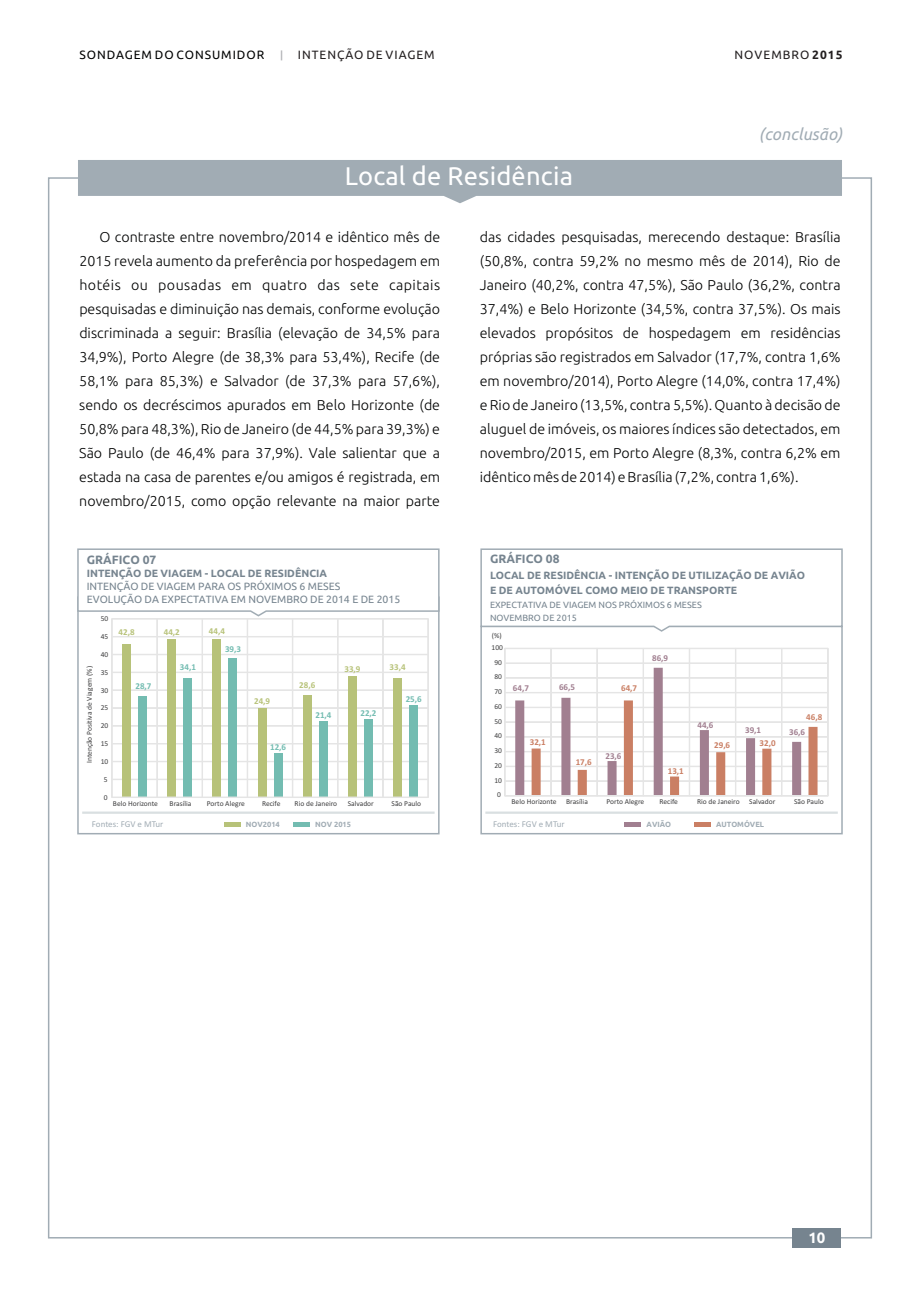
<style>
.page{position:relative;width:920px;height:1290px;background:#fff}
.page>*{position:absolute;margin:0;border:0;box-sizing:border-box;transform-origin:0 0}
.t1{font:25.5px "Ubuntu";letter-spacing:.01em;color:#fff}
.t2{font:italic 16.5px "Ubuntu";letter-spacing:.01em;color:#a1acb4}
.t3{font:700 15px "Ubuntu";color:#fff}
.t4{font:300 14.25px "Ubuntu";color:#010202}
.t5{font:300 14.25px "Ubuntu";letter-spacing:.035em;color:#010202}
.t6{font:12px "Ubuntu";letter-spacing:.085em;color:#231f20}
.t7{font:12px "Ubuntu";letter-spacing:.085em;color:#010202}
.t8{font:700 12px "Ubuntu";color:#76848f}
.t9{font:700 10.5px "Ubuntu";color:#76848f}
.t10{font:10.5px/12.9px "Ubuntu";color:#76848f}
.t11{font:9px/13px "Ubuntu";color:#76848f}
.t12{font:9px "Calibri";letter-spacing:-.005em;color:#a1acb4}
.t13{font:700 9px "Calibri";color:#b7c279}
.t14{font:700 9px "Calibri";color:#73bcb1}
.t15{font:700 9px "Calibri";color:#a17f90}
.t16{font:700 9px "Calibri";color:#ca7f64}
.t17{font:7.5px "Calibri";color:#3e3e3f}
.t18{font:700 7.5px "Ubuntu";color:#a1acb4}
.s1{font-weight:700}
</style>
<div class="page">
<div style="left:792px;top:1228px;width:49px;height:19px;background:#76848f"></div>
<svg style="left:78px;top:160px;width:764px;height:43px"></svg>
<svg style="left:77px;top:617px;width:363px;height:218px"></svg>
<hr style="left:82px;top:811px;width:353px;height:3px;background:#d9dfe1">
<svg style="left:77px;top:548px;width:363px;height:69px"></svg>
<hr style="left:224px;top:822px;width:17px;height:4px;background:#b7c279">
<hr style="left:293px;top:822px;width:17px;height:4px;background:#73bcb1">
<svg style="left:480px;top:633px;width:363px;height:202px"></svg>
<svg style="left:480px;top:548px;width:363px;height:85px"></svg>
<hr style="left:625px;top:822px;width:16px;height:4px;background:#a17f90">
<hr style="left:694px;top:822px;width:17px;height:4px;background:#ca7f64">
<hr style="left:485px;top:811px;width:353px;height:3px;background:#d9dfe1">
<svg style="left:112px;top:619px;width:316px;height:178px"></svg>
<div style="left:393px;top:678px;width:9px;height:119px;background:#b7c279"></div>
<div style="left:348px;top:676px;width:9px;height:121px;background:#b7c279"></div>
<div style="left:303px;top:695px;width:9px;height:102px;background:#b7c279"></div>
<div style="left:258px;top:708px;width:8px;height:89px;background:#b7c279"></div>
<div style="left:212px;top:639px;width:9px;height:158px;background:#b7c279"></div>
<div style="left:167px;top:639px;width:9px;height:158px;background:#b7c279"></div>
<div style="left:122px;top:644px;width:9px;height:153px;background:#b7c279"></div>
<div style="left:409px;top:706px;width:9px;height:91px;background:#73bcb1"></div>
<div style="left:364px;top:719px;width:9px;height:78px;background:#73bcb1"></div>
<div style="left:319px;top:721px;width:9px;height:76px;background:#73bcb1"></div>
<div style="left:274px;top:753px;width:9px;height:44px;background:#73bcb1"></div>
<div style="left:228px;top:658px;width:9px;height:139px;background:#73bcb1"></div>
<div style="left:183px;top:678px;width:9px;height:119px;background:#73bcb1"></div>
<div style="left:138px;top:696px;width:9px;height:101px;background:#73bcb1"></div>
<svg style="left:112px;top:797px;width:316px;height:1px"></svg>
<svg style="left:505px;top:648px;width:323px;height:148px"></svg>
<p class="t7" style="left:79px;top:50px;width:187px">SONDAGEM DO CONSUMIDOR</p>
<p class="t6" style="left:298px;top:50px;width:138px">INTENÇÃO DE VIAGEM</p>
<p class="t6" style="left:735px;top:50px;width:109px">NOVEMBRO <span class="s1">2015</span></p>
<h1 class="t1" style="left:345px;top:165px;width:230px">Local de Residência</h1>
<p class="t2" style="left:759px;top:127px;width:85px">(conclusão)</p>
<p class="t4" style="left:100px;top:231px;width:342px">O contraste entre novembro/2014 e idêntico mês de</p>
<p class="t4" style="left:480px;top:231px;width:362px">das cidades pesquisadas, merecendo destaque: Brasília</p>
<p class="t4" style="left:79px;top:255px;width:362px">2015 revela aumento da preferência por hospedagem em</p>
<p class="t4" style="left:480px;top:255px;width:362px">(50,8%, contra 59,2% no mesmo mês de 2014), Rio de</p>
<p class="t5" style="left:79px;top:279px;width:362px">hotéis ou pousadas em quatro das sete capitais</p>
<p class="t4" style="left:480px;top:279px;width:362px">Janeiro (40,2%, contra 47,5%), São Paulo (36,2%, contra</p>
<p class="t4" style="left:79px;top:303px;width:362px">pesquisadas e diminuição nas demais, conforme evolução</p>
<p class="t4" style="left:480px;top:303px;width:362px">37,4%) e Belo Horizonte (34,5%, contra 37,5%). Os mais</p>
<p class="t4" style="left:79px;top:327px;width:362px">discriminada a seguir: Brasília (elevação de 34,5% para</p>
<p class="t4" style="left:480px;top:327px;width:362px">elevados propósitos de hospedagem em residências</p>
<p class="t4" style="left:79px;top:351px;width:362px">34,9%), Porto Alegre (de 38,3% para 53,4%), Recife (de</p>
<p class="t4" style="left:480px;top:351px;width:362px">próprias são registrados em Salvador (17,7%, contra 1,6%</p>
<p class="t4" style="left:79px;top:375px;width:362px">58,1% para 85,3%) e Salvador (de 37,3% para 57,6%),</p>
<p class="t4" style="left:480px;top:375px;width:362px">em novembro/2014), Porto Alegre (14,0%, contra 17,4%)</p>
<p class="t4" style="left:79px;top:399px;width:362px">sendo os decréscimos apurados em Belo Horizonte (de</p>
<p class="t4" style="left:480px;top:399px;width:362px">e Rio de Janeiro (13,5%, contra 5,5%). Quanto à decisão de</p>
<p class="t4" style="left:79px;top:423px;width:362px">50,8% para 48,3%), Rio de Janeiro (de 44,5% para 39,3%) e</p>
<p class="t4" style="left:480px;top:423px;width:362px">aluguel de imóveis, os maiores índices são detectados, em</p>
<p class="t4" style="left:79px;top:447px;width:362px">São Paulo (de 46,4% para 37,9%). Vale salientar que a</p>
<p class="t4" style="left:480px;top:447px;width:362px">novembro/2015, em Porto Alegre (8,3%, contra 6,2% em</p>
<p class="t4" style="left:79px;top:471px;width:362px">estada na casa de parentes e/ou amigos é registrada, em</p>
<p class="t4" style="left:480px;top:471px;width:320px">idêntico mês de 2014) e Brasília (7,2%, contra 1,6%).</p>
<p class="t4" style="left:79px;top:494px;width:362px">novembro/2015, como opção relevante na maior parte</p>
<p class="t8" style="left:87px;top:554px;width:71px">GRÁFICO 07</p>
<p class="t10" style="left:87px;top:580px;width:315px">INTENÇÃO DE VIAGEM PARA OS PRÓXIMOS 6 MESES<br>EVOLUÇÃO DA EXPECTATIVA EM NOVEMBRO DE 2014 E DE 2015</p>
<p class="t9" style="left:87px;top:569px;width:242px">INTENÇÃO DE VIAGEM - LOCAL DE RESIDÊNCIA</p>
<p class="t17" style="left:101px;top:616px;width:9px">50</p>
<p class="t8" style="left:490px;top:554px;width:71px">GRÁFICO 08</p>
<p class="t9" style="left:490px;top:586px;width:249px">E DE AUTOMÓVEL COMO MEIO DE TRANSPORTE</p>
<p class="t11" style="left:490px;top:598px;width:213px">EXPECTATIVA DE VIAGEM NOS PRÓXIMOS 6 MESES<br>NOVEMBRO DE 2015</p>
<p class="t9" style="left:490px;top:571px;width:317px">LOCAL DE RESIDÊNCIA - INTENÇÃO DE UTILIZAÇÃO DE AVIÃO</p>
<p class="t17" style="left:101px;top:633px;width:9px">45</p>
<p class="t13" style="left:119px;top:628px;width:18px">42,8</p>
<p class="t13" style="left:164px;top:628px;width:18px">44,2</p>
<p class="t13" style="left:209px;top:628px;width:18px">44,4</p>
<p class="t17" style="left:492px;top:632px;width:11px">(%)</p>
<p class="t17" style="left:101px;top:651px;width:9px">40</p>
<p class="t17" style="left:86px;top:763px;width:99px;rotate:-90deg">Intenção Positiva de Viagem (%)</p>
<p class="t17" style="left:101px;top:669px;width:9px">35</p>
<p class="t17" style="left:101px;top:687px;width:9px">30</p>
<p class="t17" style="left:101px;top:705px;width:9px">25</p>
<p class="t17" style="left:101px;top:723px;width:9px">20</p>
<p class="t17" style="left:101px;top:741px;width:9px">15</p>
<p class="t17" style="left:101px;top:758px;width:9px">10</p>
<p class="t17" style="left:104px;top:776px;width:5px">5</p>
<p class="t14" style="left:136px;top:682px;width:18px">28,7</p>
<p class="t14" style="left:180px;top:663px;width:18px">34,1</p>
<p class="t14" style="left:225px;top:645px;width:18px">39,3</p>
<p class="t13" style="left:254px;top:697px;width:18px">24,9</p>
<p class="t14" style="left:270px;top:743px;width:18px">12,6</p>
<p class="t13" style="left:299px;top:681px;width:18px">28,6</p>
<p class="t13" style="left:344px;top:665px;width:18px">33,9</p>
<p class="t13" style="left:390px;top:663px;width:18px">33,4</p>
<p class="t14" style="left:406px;top:695px;width:18px">25,6</p>
<p class="t14" style="left:315px;top:712px;width:18px">21,4</p>
<p class="t14" style="left:360px;top:709px;width:18px">22,2</p>
<p class="t17" style="left:492px;top:644px;width:13px">100</p>
<p class="t17" style="left:494px;top:659px;width:9px">90</p>
<p class="t17" style="left:494px;top:674px;width:9px">80</p>
<p class="t17" style="left:494px;top:688px;width:9px">70</p>
<p class="t17" style="left:494px;top:703px;width:9px">60</p>
<p class="t17" style="left:494px;top:718px;width:9px">50</p>
<p class="t17" style="left:494px;top:733px;width:9px">40</p>
<p class="t17" style="left:494px;top:747px;width:9px">30</p>
<p class="t17" style="left:494px;top:762px;width:9px">20</p>
<p class="t17" style="left:494px;top:777px;width:9px">10</p>
<p class="t15" style="left:513px;top:684px;width:18px">64,7</p>
<p class="t15" style="left:559px;top:684px;width:18px">66,5</p>
<p class="t16" style="left:530px;top:739px;width:18px">32,1</p>
<p class="t16" style="left:576px;top:758px;width:18px">17,6</p>
<p class="t16" style="left:621px;top:684px;width:18px">64,7</p>
<p class="t15" style="left:605px;top:752px;width:18px">23,6</p>
<p class="t15" style="left:652px;top:654px;width:18px">86,9</p>
<p class="t16" style="left:668px;top:768px;width:18px">13,1</p>
<p class="t15" style="left:697px;top:721px;width:18px">44,6</p>
<p class="t16" style="left:806px;top:713px;width:18px">46,8</p>
<p class="t15" style="left:745px;top:726px;width:18px">39,1</p>
<p class="t15" style="left:789px;top:728px;width:18px">36,6</p>
<p class="t16" style="left:714px;top:741px;width:18px">29,6</p>
<p class="t16" style="left:760px;top:739px;width:18px">32,0</p>
<p class="t17" style="left:104px;top:794px;width:5px">0</p>
<p class="t17" style="left:113px;top:801px;width:46px">Belo Horizonte</p>
<p class="t17" style="left:170px;top:801px;width:23px">Brasília</p>
<p class="t17" style="left:207px;top:801px;width:39px">Porto Alegre</p>
<p class="t17" style="left:262px;top:801px;width:20px">Recife</p>
<p class="t17" style="left:295px;top:801px;width:44px">Rio de Janeiro</p>
<p class="t17" style="left:348px;top:801px;width:28px">Salvador</p>
<p class="t17" style="left:392px;top:801px;width:31px">São Paulo</p>
<p class="t17" style="left:497px;top:792px;width:5px">0</p>
<p class="t17" style="left:512px;top:799px;width:46px">Belo Horizonte</p>
<p class="t17" style="left:566px;top:799px;width:23px">Brasília</p>
<p class="t17" style="left:606px;top:799px;width:39px">Porto Alegre</p>
<p class="t17" style="left:660px;top:799px;width:20px">Recife</p>
<p class="t17" style="left:697px;top:799px;width:44px">Rio de Janeiro</p>
<p class="t17" style="left:749px;top:799px;width:28px">Salvador</p>
<p class="t17" style="left:794px;top:799px;width:31px">São Paulo</p>
<p class="t12" style="left:92px;top:820px;width:73px">Fontes: FGV e MTur</p>
<p class="t18" style="left:246px;top:821px;width:36px">NOV2014</p>
<p class="t18" style="left:315px;top:821px;width:37px">NOV 2015</p>
<p class="t12" style="left:493px;top:820px;width:73px">Fontes: FGV e MTur</p>
<p class="t18" style="left:647px;top:821px;width:26px">AVIÃO</p>
<p class="t18" style="left:716px;top:821px;width:50px">AUTOMÓVEL</p>
<p class="t3" style="left:808px;top:1231px;width:19px">10</p>
</div>
